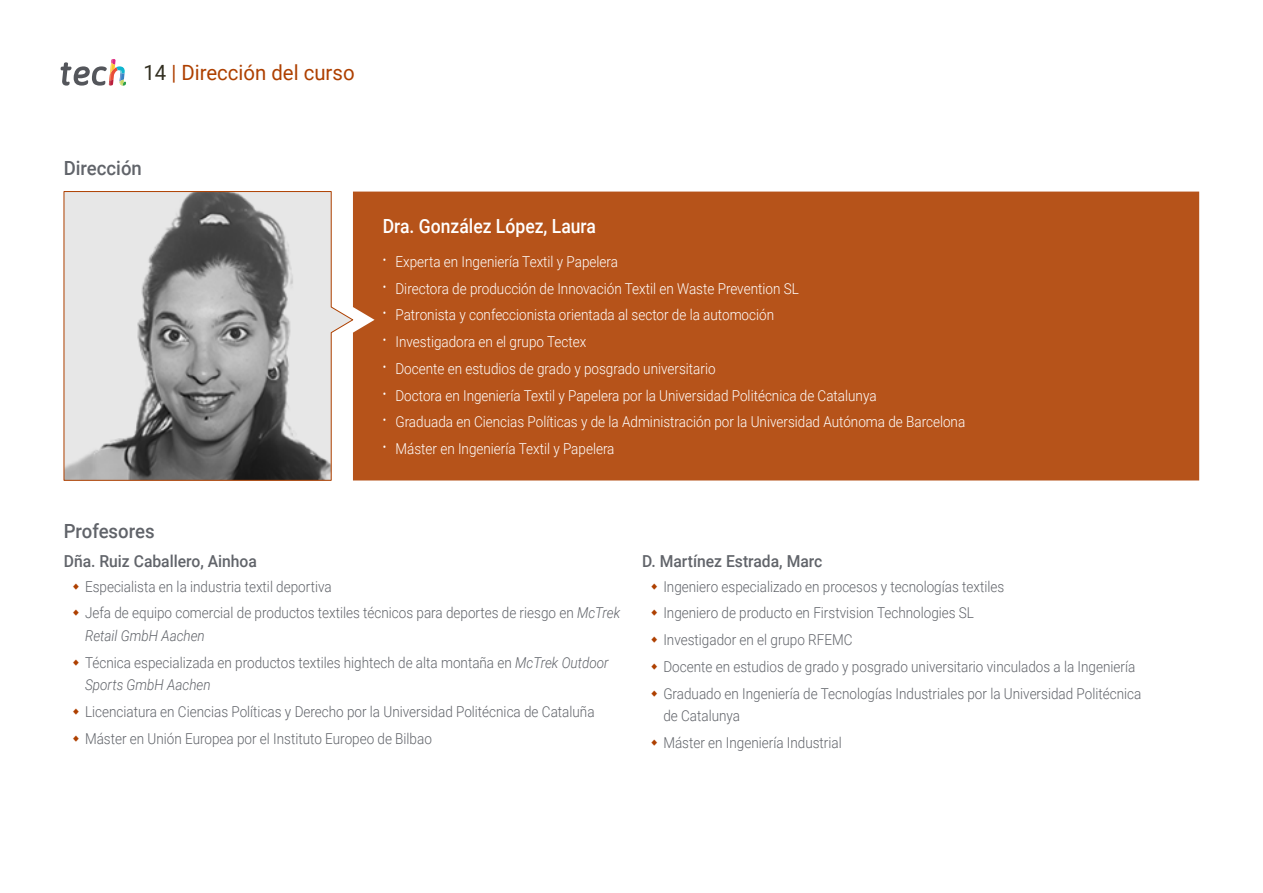
<style>
.page{position:relative;width:1263px;height:893px;background:#fff}
.page>*{position:absolute;margin:0;border:0;box-sizing:border-box;transform-origin:0 0}
.t1{font:21px "Roboto";color:#ae4000}
.t2{font:500 19.5px "Roboto";color:#fff;scale:.9 1}
.t3{font:500 19.5px "Roboto";color:#61646a;scale:.95 1}
.t4{font:500 16.5px "Roboto";color:#61646a;scale:.95 1}
.t5{font:300 15px/26.7px "Roboto";color:#61646a;scale:.9 1}
.t6{font:300 15px "Roboto";color:#fff;scale:.9 1}
.t7{font:italic 300 15px "Roboto";color:#61646a;scale:.9 1}
.s1{color:#312e20}
.s2{font-style:italic}
</style>
<div class="page">
<svg style="left:61px;top:59px;width:65px;height:27px"></svg>
<div style="left:353px;top:192px;width:846px;height:288px;background:#b6531a"></div>
<svg style="left:64px;top:191px;width:289px;height:290px;background:#aeadac"></svg>
<h1 class="t1" style="left:144px;top:57px;width:213px"><span class="s1">14</span> | Dirección del curso</h1>
<h2 class="t3" style="left:64px;top:154px;width:84px">Dirección</h2>
<h2 class="t2" style="left:383px;top:212px;width:238px">Dra. González López, Laura</h2>
<p class="t6" style="left:383px;top:251px;width:263px"><sup>•</sup> Experta en Ingeniería Textil y Papelera</p>
<p class="t6" style="left:383px;top:278px;width:464px"><sup>•</sup> Directora de producción de Innovación Textil en Waste Prevention SL</p>
<p class="t6" style="left:383px;top:305px;width:436px"><sup>•</sup> Patronista y confeccionista orientada al sector de la automoción</p>
<p class="t6" style="left:383px;top:331px;width:228px"><sup>•</sup> Investigadora en el grupo Tectex</p>
<p class="t6" style="left:383px;top:358px;width:371px"><sup>•</sup> Docente en estudios de grado y posgrado universitario</p>
<p class="t6" style="left:383px;top:385px;width:550px"><sup>•</sup> Doctora en Ingeniería Textil y Papelera por la Universidad Politécnica de Catalunya</p>
<p class="t6" style="left:383px;top:412px;width:649px"><sup>•</sup> Graduada en Ciencias Políticas y de la Administración por la Universidad Autónoma de Barcelona</p>
<p class="t6" style="left:383px;top:438px;width:259px"><sup>•</sup> Máster en Ingeniería Textil y Papelera</p>
<h2 class="t3" style="left:64px;top:517px;width:97px">Profesores</h2>
<p class="t4" style="left:64px;top:550px;width:205px">Dña. Ruiz Caballero, Ainhoa</p>
<p class="t5" style="left:85px;top:572px;width:596px">Especialista en la industria textil deportiva<br>Jefa de equipo comercial de productos textiles técnicos para deportes de riesgo en <span class="s2">McTrek</span></p>
<p class="t5" style="left:85px;top:622px;width:583px"><span class="s2">Retail GmbH Aachen<br></span>Técnica especializada en productos textiles hightech de alta montaña en <span class="s2">McTrek Outdoor</span></p>
<p class="t7" style="left:85px;top:674px;width:141px">Sports GmbH Aachen</p>
<p class="t5" style="left:85px;top:698px;width:568px">Licenciatura en Ciencias Políticas y Derecho por la Universidad Politécnica de Cataluña<br>Máster en Unión Europea por el Instituto Europeo de Bilbao</p>
<p class="t4" style="left:642px;top:550px;width:191px">D. Martínez Estrada, Marc</p>
<p class="t5" style="left:663px;top:572px;width:532px">Ingeniero especializado en procesos y tecnologías textiles<br>Ingeniero de producto en Firstvision Technologies SL<br>Investigador en el grupo RFEMC<br>Docente en estudios de grado y posgrado universitario vinculados a la Ingeniería Graduado en Ingeniería de Tecnologías Industriales por la Universidad Politécnica</p>
<p class="t5" style="left:663px;top:702px;width:200px">de Catalunya<br>Máster en Ingeniería Industrial</p>
</div>
